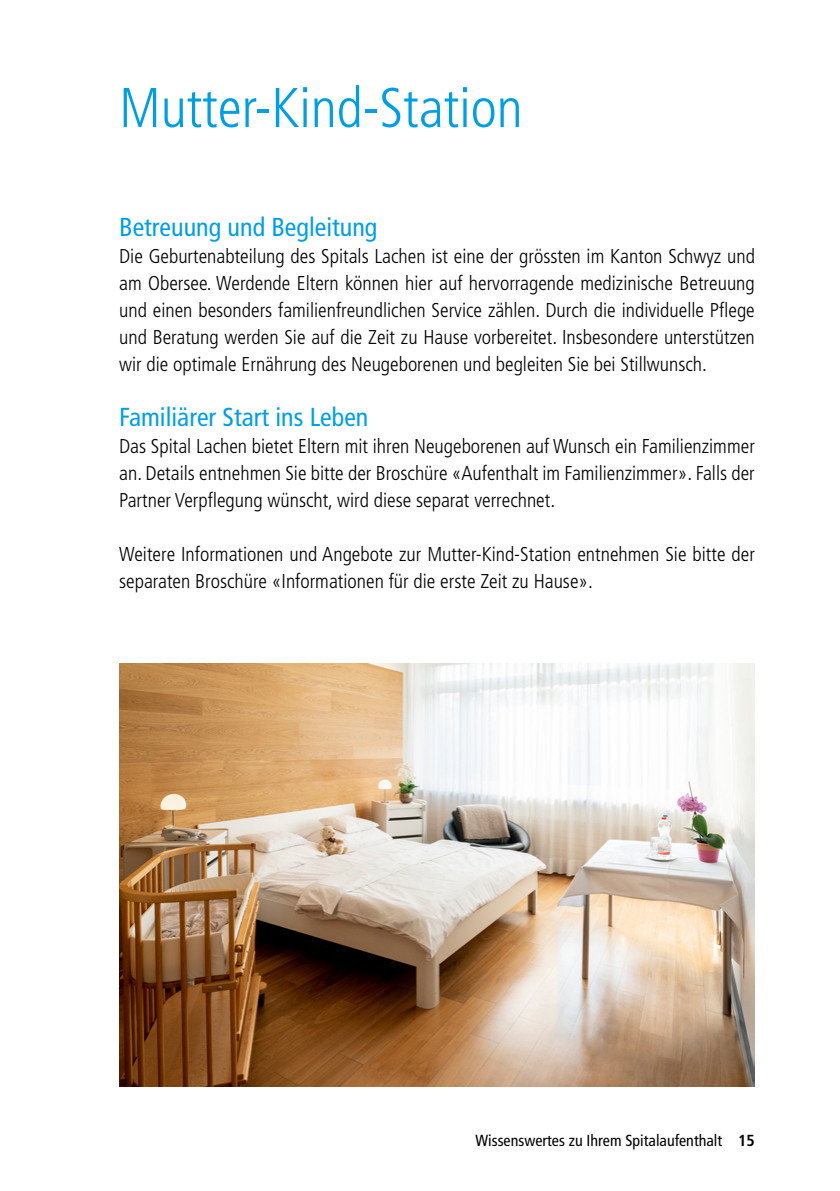
<style>
.page{position:relative;width:840px;height:1191px;background:#fff}
.page>*{position:absolute;margin:0;border:0;box-sizing:border-box;transform-origin:0 0}
.Haupttitel_Rubriken{font:300 condensed 56px "Frutiger LT Std";color:#009fe3}
.Untertitel_1_1{font:condensed 26px "Frutiger LT Std";color:#009fe3}
.Grundtext{font:300 condensed 20px/27px "Frutiger LT Std";color:#000;text-align:justify}
.t1{font:condensed 16px "Frutiger LT Std";color:#000}
.s1{font-weight:700}
</style>
<div class="page">
<img style="left:119px;top:663px;width:635px;height:424px">
<p class="Haupttitel_Rubriken" style="left:119px;top:76px;width:405px">Mutter-Kind-Station</p>
<p class="Untertitel_1_1" style="left:119px;top:212px;width:260px">Betreuung und Begleitung</p>
<p class="Grundtext" style="left:119px;top:243px;width:637px">Die Geburtenabteilung des Spitals Lachen ist eine der grössten im Kanton Schwyz und am Obersee. Werdende Eltern können hier auf hervorragende medizinische Betreuung und einen besonders familienfreundlichen Service zählen. Durch die individuelle Pflege und Beratung werden Sie auf die Zeit zu Hause vorbereitet. Insbesondere unterstützen wir die optimale Ernährung des Neugeborenen und begleiten Sie bei Stillwunsch.</p>
<p class="Untertitel_1_1" style="left:119px;top:402px;width:251px">Familiärer Start ins Leben</p>
<p class="Grundtext" style="left:119px;top:433px;width:636px">Das Spital Lachen bietet Eltern mit ihren Neugeborenen auf Wunsch ein Familienzimmer an. Details entnehmen Sie bitte der Broschüre «Aufenthalt im Familienzimmer». Falls der Partner Verpflegung wünscht, wird diese separat verrechnet.</p>
<p class="Grundtext" style="left:119px;top:541px;width:636px">Weitere Informationen und Angebote zur Mutter-Kind-Station entnehmen Sie bitte der separaten Broschüre «Informationen für die erste Zeit zu Hause».</p>
<p class="t1" style="left:475px;top:1131px;width:281px">Wissenswertes zu Ihrem Spitalaufenthalt <span class="s1">15</span></p>
</div>
